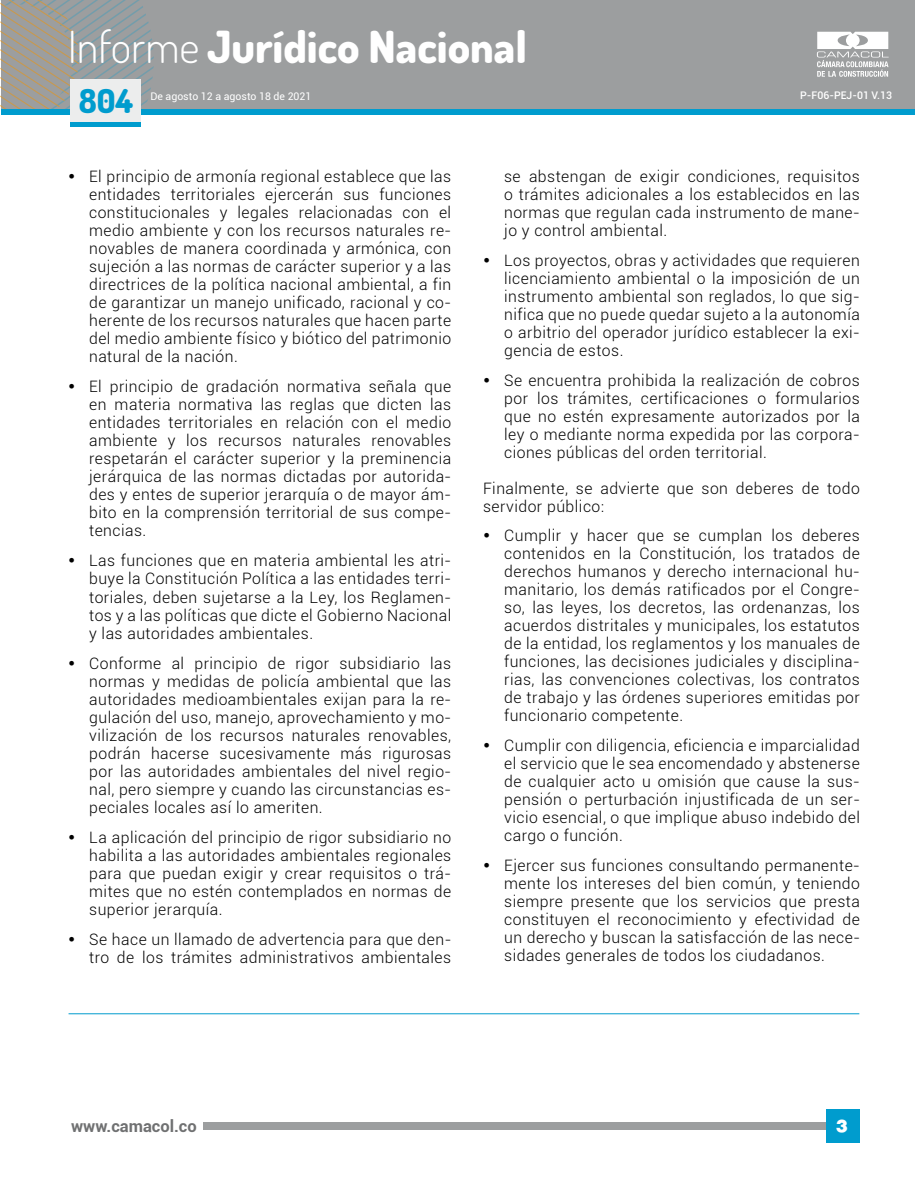
<style>
.page{position:relative;width:915px;height:1191px;background:#fff}
.page>*{position:absolute;margin:0;border:0;box-sizing:border-box;transform-origin:0 0}
.t1{font:800 44.25px "Dosis";color:#fff}
.t2{font:800 33px "Dosis";color:#009cce}
.t3{font:900 19.5px "Roboto";color:#fff}
.t4{font:900 19.5px "Helvetica";color:#fff}
.t5{font:700 16.5px "Roboto";color:#707172}
.t6{font:300 15.75px/18px "Roboto";letter-spacing:.03em;color:#000;text-align:justify}
.t7{font:10.5px "Roboto";color:#fff}
.t8{font:500 10.5px "Roboto";color:#fff}
.s1{font-weight:300}
</style>
<div class="page">
<div style="left:203px;top:1122px;width:655px;height:7px;background:#9c9e9f"></div>
<div style="left:825px;top:1109px;width:33px;height:34px;background:#009cce"></div>
<div style="left:1px;top:0;width:913px;height:108px;background:#9c9e9f"></div>
<div style="left:1px;top:109px;width:913px;height:5px;background:#009cce"></div>
<svg style="left:1px;top:0;width:158px;height:109px"></svg>
<svg style="left:817px;top:32px;width:71px;height:45px"></svg>
<div style="left:70px;top:122px;width:70px;height:5px;background:#009cce"></div>
<div style="left:70px;top:79px;width:70px;height:43px;background:#eceded"></div>
<hr style="left:68px;top:1013px;width:791px;height:1px;background:#009cce">
<h1 class="t1" style="left:68px;top:18px;width:460px"><span class="s1">Informe</span> Jurídico Nacional</h1>
<h2 class="t2" style="left:79px;top:80px;width:56px">804</h2>
<p class="t7" style="left:150px;top:89px;width:162px">De agosto 12 a agosto 18 de 2021</p>
<p class="t8" style="left:800px;top:87px;width:93px">P-F06-PEJ-01 V.13</p>
<p class="t6" style="left:89px;top:167px;width:363px;text-indent:-21px">• El principio de armonía regional establece que las entidades territoriales ejercerán sus funciones constitucionales y legales relacionadas con el medio ambiente y con los recursos naturales re&shy;novables de manera coordinada y armónica, con sujeción a las normas de carácter superior y a las directrices de la política nacional ambiental, a fin de garantizar un manejo unificado, racional y co&shy;herente de los recursos naturales que hacen parte del medio ambiente físico y biótico del patrimonio natural de la nación.</p>
<p class="t6" style="left:89px;top:377px;width:363px;text-indent:-21px">• El principio de gradación normativa señala que en materia normativa las reglas que dicten las entidades territoriales en relación con el medio ambiente y los recursos naturales renovables respetarán el carácter superior y la preminencia jerárquica de las normas dictadas por autorida&shy;des y entes de superior jerarquía o de mayor ám&shy;bito en la comprensión territorial de sus compe&shy;tencias.</p>
<p class="t6" style="left:89px;top:551px;width:363px;text-indent:-21px">• Las funciones que en materia ambiental les atri&shy;buye la Constitución Política a las entidades terri&shy;toriales, deben sujetarse a la Ley, los Reglamen&shy;tos y a las políticas que dicte el Gobierno Nacional y las autoridades ambientales.</p>
<p class="t6" style="left:89px;top:653px;width:363px;text-indent:-21px">• Conforme al principio de rigor subsidiario las normas y medidas de policía ambiental que las autoridades medioambientales exijan para la re&shy;gulación del uso, manejo, aprovechamiento y mo&shy;vilización de los recursos naturales renovables, podrán hacerse sucesivamente más rigurosas por las autoridades ambientales del nivel regio&shy;nal, pero siempre y cuando las circunstancias es&shy;peciales locales así lo ameriten.</p>
<p class="t6" style="left:89px;top:827px;width:363px;text-indent:-21px">• La aplicación del principio de rigor subsidiario no habilita a las autoridades ambientales regionales para que puedan exigir y crear requisitos o trá&shy;mites que no estén contemplados en normas de superior jerarquía.</p>
<p class="t6" style="left:68px;top:929px;width:384px;text-align:right">• Se hace un llamado de advertencia para que den&shy;tro de los trámites administrativos ambientales</p>
<p class="t6" style="left:504px;top:167px;width:357px">se abstengan de exigir condiciones, requisitos o trámites adicionales a los establecidos en las normas que regulan cada instrumento de mane&shy;jo y control ambiental.</p>
<p class="t6" style="left:504px;top:251px;width:357px;text-indent:-21px">• Los proyectos, obras y actividades que requieren licenciamiento ambiental o la imposición de un instrumento ambiental son reglados, lo que sig&shy;nifica que no puede quedar sujeto a la autonomía o arbitrio del operador jurídico establecer la exi&shy;gencia de estos.</p>
<p class="t6" style="left:504px;top:371px;width:357px;text-indent:-21px">• Se encuentra prohibida la realización de cobros por los trámites, certificaciones o formularios que no estén expresamente autorizados por la ley o mediante norma expedida por las corpora&shy;ciones públicas del orden territorial.</p>
<p class="t6" style="left:483px;top:479px;width:378px">Finalmente, se advierte que son deberes de todo servidor público:</p>
<p class="t6" style="left:504px;top:525px;width:357px;text-indent:-21px">• Cumplir y hacer que se cumplan los deberes contenidos en la Constitución, los tratados de derechos humanos y derecho internacional hu&shy;manitario, los demás ratificados por el Congre&shy;so, las leyes, los decretos, las ordenanzas, los acuerdos distritales y municipales, los estatutos de la entidad, los reglamentos y los manuales de funciones, las decisiones judiciales y disciplina&shy;rias, las convenciones colectivas, los contratos de trabajo y las órdenes superiores emitidas por funcionario competente.</p>
<p class="t6" style="left:504px;top:735px;width:357px;text-indent:-21px">• Cumplir con diligencia, eficiencia e imparcialidad el servicio que le sea encomendado y abstenerse de cualquier acto u omisión que cause la sus&shy;pensión o perturbación injustificada de un ser&shy;vicio esencial, o que implique abuso indebido del cargo o función.</p>
<p class="t6" style="left:504px;top:855px;width:357px;text-indent:-21px">• Ejercer sus funciones consultando permanente&shy;mente los intereses del bien común, y teniendo siempre presente que los servicios que presta constituyen el reconocimiento y efectividad de un derecho y buscan la satisfacción de las nece&shy;sidades generales de todos los ciudadanos.</p>
<p class="t5" style="left:71px;top:1114px;width:127px">www.camacol.co</p>
<p class="t3" style="left:836px;top:1114px;width:13px">1</p>
<p class="t4" style="left:836px;top:1118px;width:13px">3</p>
</div>
